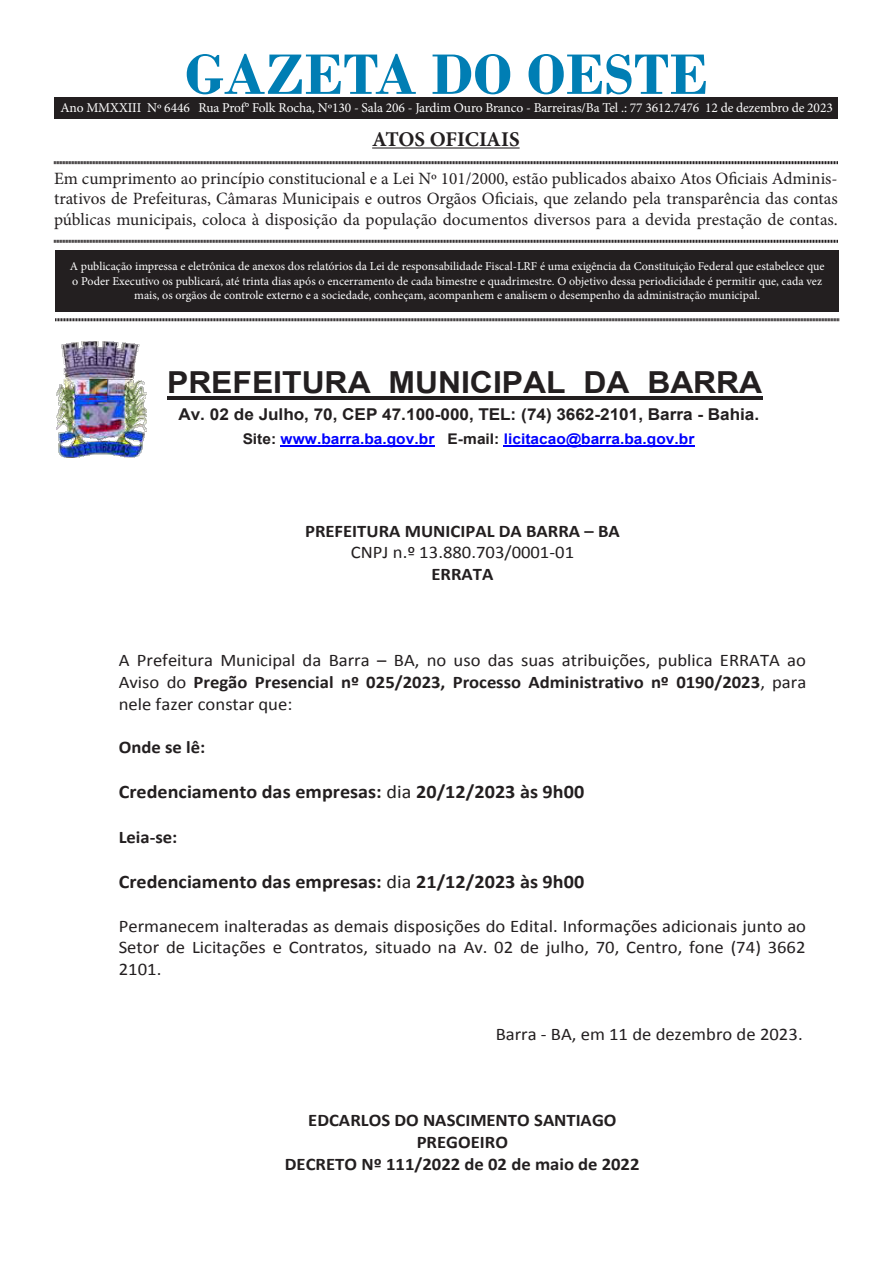
<style>
.page{position:relative;width:893px;height:1263px;background:#fff}
.page>*{position:absolute;margin:0;border:0;box-sizing:border-box;transform-origin:0 0}
.t1{font:700 60px "Bodoni";color:#007eb4}
.t2{font:700 30.3px "Arial";color:#231f20;scale:1.05 1}
.t3{font:700 21px "Minion Pro";letter-spacing:-.005em;color:#231f20}
.t4{font:700 19.2px "Calibri";color:#231f20;scale:1.05 1}
.t5{font:17.7px/21.6px "Calibri";color:#231f20;text-align:justify;scale:1.05 1}
.t6{font:700 17.7px/21.6px "Calibri";color:#231f20;text-align:center;scale:1.05 1}
.t7{font:17.25px/20.7px "Minion Pro";color:#231f20;text-align:justify}
.t8{font:700 16.35px "Arial";color:#231f20;scale:1.05 1}
.t9{font:700 14.7px "Arial";color:#00f;scale:1.05 1}
.t10{font:13.5px "Minion Pro";letter-spacing:-.01em;color:#fff}
.t11{font:12px/14.4px "Minion Pro";color:#fff;text-align:center}
.s1{color:#231f20}
.s2{font-weight:400}
.s3{font-weight:700}
</style>
<div class="page">
<div style="left:55px;top:250px;width:784px;height:61px;background:#231f20"></div>
<hr style="left:372px;top:147px;width:148px;height:2px;background:#231f20">
<svg style="left:54px;top:161px;width:784px;height:4px;background:#908e8e"></svg>
<svg style="left:54px;top:239px;width:784px;height:4px;background:#908e8e"></svg>
<svg style="left:55px;top:318px;width:784px;height:4px;background:#908e8e"></svg>
<div style="left:54px;top:98px;width:784px;height:20px;background:#231f20"></div>
<hr style="left:167px;top:396px;width:595px;height:4px;background:#231f20">
<hr style="left:281px;top:445px;width:154px;height:2px;background:#00f">
<hr style="left:504px;top:445px;width:191px;height:2px;background:#00f">
<img style="left:56px;top:341px;width:91px;height:117px">
<p class="t1" style="left:185px;top:39px;width:525px">GAZETA DO OESTE</p>
<p class="t3" style="left:372px;top:124px;width:149px">ATOS OFICIAIS</p>
<p class="t7" style="left:54px;top:168px;width:785px">Em cumprimento ao princípio constitucional e a Lei Nº 101/2000, estão publicados abaixo Atos Oficiais Adminis&shy;trativos de Prefeituras, Câmaras Municipais e outros Orgãos Oficiais, que zelando pela transparência das contas públicas municipais, coloca à disposição da população documentos diversos para a devida prestação de contas.</p>
<p class="t11" style="left:70px;top:259px;width:756px">A publicação impressa e eletrônica de anexos dos relatórios da Lei de responsabilidade Fiscal-LRF é uma exigência da Constituição Federal que estabelece que o Poder Executivo os publicará, até trinta dias após o encerramento de cada bimestre e quadrimestre. O objetivo dessa periodicidade é permitir que, cada vez mais, os orgãos de controle externo e a sociedade, conheçam, acompanhem e analisem o desempenho da administração municipal.</p>
<p class="t10" style="left:60px;top:98px;width:774px">Ano MMXXIII Nº 6446 Rua Prof° Folk Rocha, Nº130 - Sala 206 - Jardim Ouro Branco - Barreiras/Ba Tel .: 77 3612.7476 12 de dezembro de 2023</p>
<p class="t2" style="left:167px;top:362px;width:568px">PREFEITURA MUNICIPAL DA BARRA</p>
<p class="t8" style="left:179px;top:403px;width:554px">Av. 02 de Julho, 70, CEP 47.100-000, TEL: (74) 3662-2101, Barra - Bahia.</p>
<p class="t9" style="left:243px;top:429px;width:432px"><span class="s1">Site:</span> www.barra.ba.gov.br <span class="s1">E-mail:</span> licitacao@barra.ba.gov.br</p>
<p class="t6" style="left:305px;top:520px;width:301px">PREFEITURA MUNICIPAL DA BARRA – BA<br><span class="s2">CNPJ n.º 13.880.703/0001-01<br></span>ERRATA</p>
<p class="t5" style="left:119px;top:650px;width:656px">A Prefeitura Municipal da Barra – BA, no uso das suas atribuições, publica ERRATA ao Aviso do <span class="s3">Pregão Presencial nº 025/2023, Processo Administrativo nº 0190/2023</span>, para nele fazer constar que:</p>
<p class="t6" style="left:119px;top:736px;width:84px">Onde se lê:</p>
<p class="t4" style="left:119px;top:779px;width:445px">Credenciamento das empresas: <span class="s2">dia</span> 20/12/2023 às 9h00</p>
<p class="t6" style="left:119px;top:826px;width:57px">Leia‐se:</p>
<p class="t4" style="left:119px;top:869px;width:445px">Credenciamento das empresas: <span class="s2">dia</span> 21/12/2023 às 9h00</p>
<p class="t5" style="left:119px;top:915px;width:656px">Permanecem inalteradas as demais disposições do Edital. Informações adicionais junto ao Setor de Licitações e Contratos, situado na Av. 02 de julho, 70, Centro, fone (74) 3662<br>2101.</p>
<p class="t5" style="left:496px;top:1023px;width:294px">Barra - BA, em 11 de dezembro de 2023.</p>
<p class="t6" style="left:285px;top:1110px;width:339px">EDCARLOS DO NASCIMENTO SANTIAGO<br>PREGOEIRO<br>DECRETO Nº 111/2022 de 02 de maio de 2022</p>
</div>
